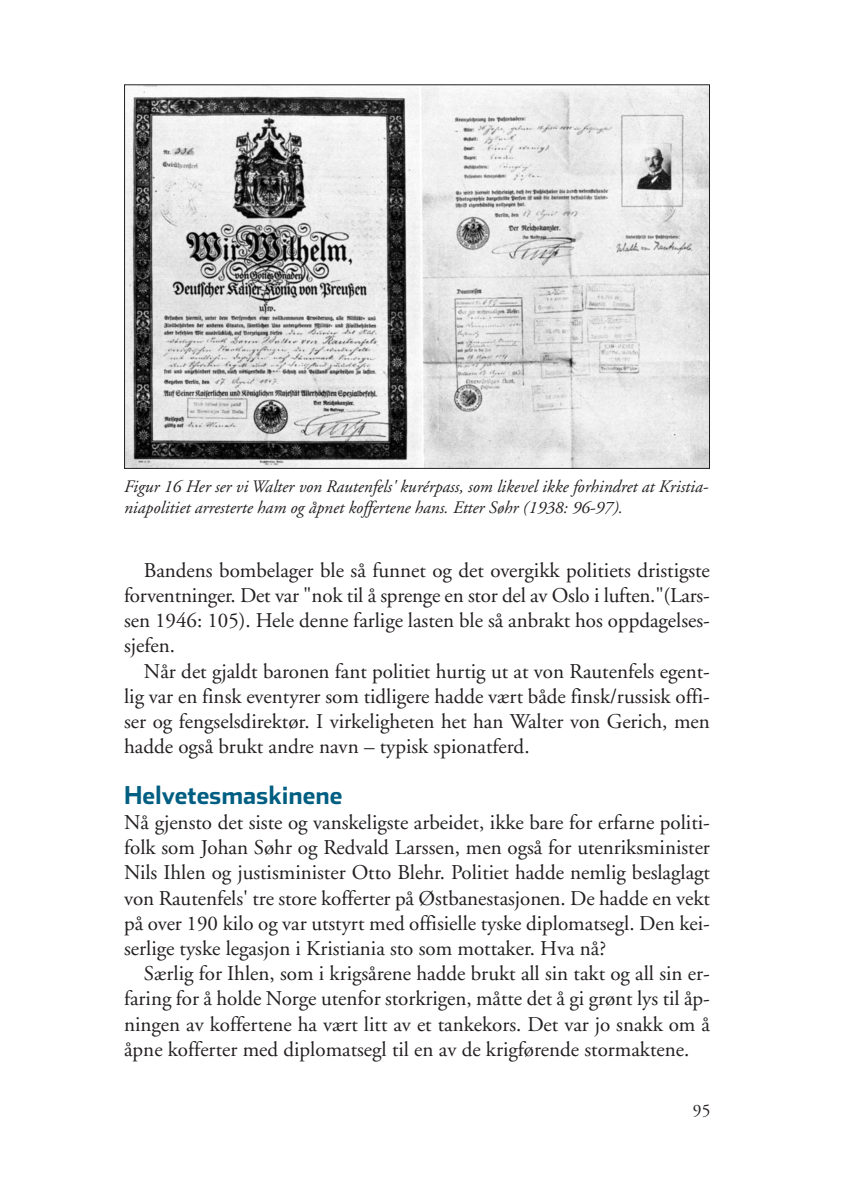
<style>
.page{position:relative;width:844px;height:1191px;background:#fff}
.page>*{position:absolute;margin:0;border:0;box-sizing:border-box;transform-origin:0 0}
.t1{font:700 24.5px "Stainless";color:#005e82}
.t2{font:21px/25.2px "Adobe Garamond";color:#231f20;text-align:justify}
.t3{font:italic 17.5px/21px "Adobe Garamond";color:#231f20}
.t4{font:17.5px "Adobe Garamond";color:#231f20}
</style>
<div class="page">
<img style="left:126px;top:86px;width:581px;height:381px">
<p class="t3" style="left:124px;top:478px;width:584px">Figur 16 Her ser vi Walter von Rautenfels' kurérpass, som likevel ikke forhindret at Kristia&shy;niapolitiet arresterte ham og åpnet koffertene hans. Etter Søhr (1938: 96-97).</p>
<p class="t2" style="left:124px;top:559px;width:587px;text-indent:20px">Bandens bombelager ble så funnet og det overgikk politiets dristigste forventninger. Det var "nok til å sprenge en stor del av Oslo i luften."(Lars&shy;sen 1946: 105). Hele denne farlige lasten ble så anbrakt hos oppdagelses&shy;sjefen.</p>
<p class="t2" style="left:124px;top:660px;width:587px;text-indent:20px">Når det gjaldt baronen fant politiet hurtig ut at von Rautenfels egent&shy;lig var en finsk eventyrer som tidligere hadde vært både finsk/russisk offi&shy;ser og fengselsdirektør. I virkeligheten het han Walter von Gerich, men hadde også brukt andre navn – typisk spionatferd.</p>
<p class="t1" style="left:124px;top:781px;width:220px">Helvetesmaskinene</p>
<p class="t2" style="left:124px;top:811px;width:587px">Nå gjensto det siste og vanskeligste arbeidet, ikke bare for erfarne politi&shy;folk som Johan Søhr og Redvald Larssen, men også for utenriksminister Nils Ihlen og justisminister Otto Blehr. Politiet hadde nemlig beslaglagt von Rautenfels' tre store kofferter på Østbanestasjonen. De hadde en vekt på over 190 kilo og var utstyrt med offisielle tyske diplomatsegl. Den kei&shy;serlige tyske legasjon i Kristiania sto som mottaker. Hva nå?</p>
<p class="t2" style="left:124px;top:962px;width:587px;text-indent:20px">Særlig for Ihlen, som i krigsårene hadde brukt all sin takt og all sin er&shy;faring for å holde Norge utenfor storkrigen, måtte det å gi grønt lys til åp&shy;ningen av koffertene ha vært litt av et tankekors. Det var jo snakk om å åpne kofferter med diplomatsegl til en av de krigførende stormaktene.</p>
<p class="t4" style="left:692px;top:1103px;width:19px">95</p>
</div>
